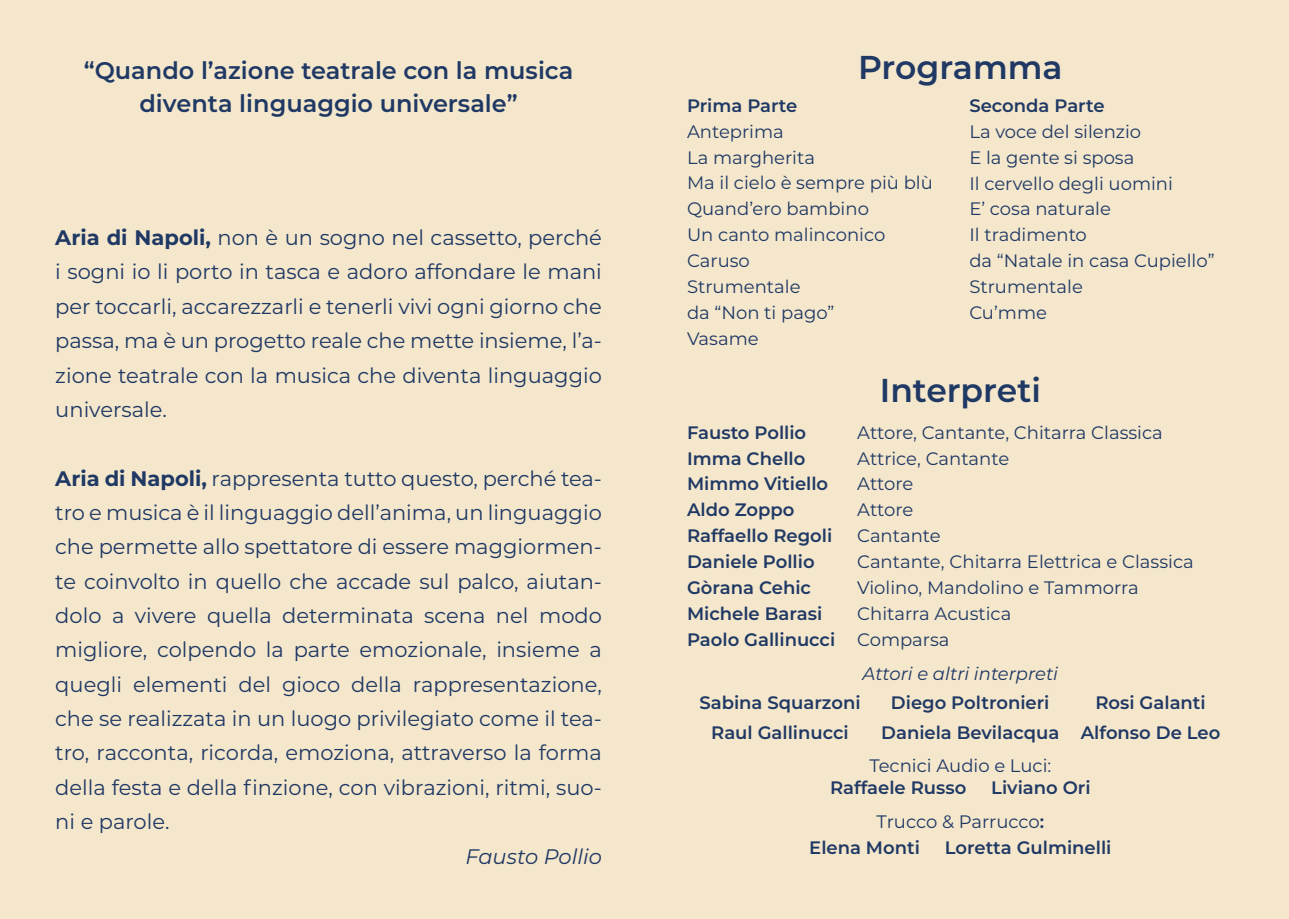
<style>
.page{position:relative;width:1289px;height:919px;background:#fff}
.page>*{position:absolute;margin:0;border:0;box-sizing:border-box;transform-origin:0 0}
.t1{font:600 33px "Montserrat";color:#1f3864}
.t2{font:600 24px/33.3px "Montserrat";color:#1f3864;text-align:center}
.t3{font:21px/34.3px "Montserrat";color:#1f3864;text-align:justify}
.t4{font:italic 21px "Montserrat";color:#1f3864}
.t5{font:18px/26px "Montserrat";color:#1f3864}
.t6{font:600 18px "Montserrat";color:#1f3864}
.t7{font:italic 18px "Montserrat";color:#1f3864}
.s1{font-weight:700}
.s2{font-weight:600}
</style>
<div class="page">
<div style="left:0;top:0;width:1288px;height:918px;background:#f4e7cc"></div>
<p class="t2" style="left:84px;top:52px;width:491px">“Quando l’azione teatrale con la musica diventa linguaggio universale”</p>
<p class="t3" style="left:55px;top:220px;width:548px"><span class="s1">Aria di Napoli,</span> non è un sogno nel cassetto, perché i sogni io li porto in tasca e adoro affondare le mani per toccarli, accarezzarli e tenerli vivi ogni giorno che passa, ma è un progetto reale che mette insieme, l’a&shy;zione teatrale con la musica che diventa linguaggio universale.</p>
<p class="t3" style="left:55px;top:460px;width:548px"><span class="s1">Aria di Napoli,</span> rappresenta tutto questo, perché tea&shy;tro e musica è il linguaggio dell’anima, un linguaggio che permette allo spettatore di essere maggiormen&shy;te coinvolto in quello che accade sul palco, aiutan&shy;dolo a vivere quella determinata scena nel modo migliore, colpendo la parte emozionale, insieme a quegli elementi del gioco della rappresentazione, che se realizzata in un luogo privilegiato come il tea&shy;tro, racconta, ricorda, emoziona, attraverso la forma della festa e della finzione, con vibrazioni, ritmi, suo&shy;ni e parole.</p>
<p class="t4" style="left:465px;top:841px;width:138px">Fausto Pollio</p>
<h1 class="t1" style="left:858px;top:44px;width:206px">Programma</h1>
<p class="t6" style="left:687px;top:93px;width:112px">Prima Parte</p>
<p class="t5" style="left:687px;top:118px;width:247px">Anteprima<br>La margherita<br>Ma il cielo è sempre più blù<br>Quand’ero bambino<br>Un canto malinconico<br>Caruso<br>Strumentale<br>da “Non ti pago”<br>Vasame</p>
<p class="t6" style="left:969px;top:93px;width:137px">Seconda Parte</p>
<p class="t5" style="left:969px;top:118px;width:247px">La voce del silenzio<br>E la gente si sposa<br>Il cervello degli uomini<br>E’ cosa naturale<br>Il tradimento<br>da “Natale in casa Cupiello”<br>Strumentale<br>Cu’mme</p>
<h1 class="t1" style="left:879px;top:367px;width:162px">Interpreti</h1>
<p class="t6" style="left:687px;top:419px;width:121px">Fausto Pollio</p>
<p class="t5" style="left:857px;top:418px;width:307px">Attore, Cantante, Chitarra Classica</p>
<p class="t6" style="left:687px;top:445px;width:120px">Imma Chello</p>
<p class="t5" style="left:857px;top:444px;width:154px">Attrice, Cantante</p>
<p class="t6" style="left:687px;top:471px;width:143px">Mimmo Vitiello</p>
<p class="t5" style="left:857px;top:470px;width:57px">Attore</p>
<p class="t6" style="left:687px;top:497px;width:109px">Aldo Zoppo</p>
<p class="t5" style="left:857px;top:496px;width:57px">Attore</p>
<p class="t6" style="left:687px;top:523px;width:147px">Raffaello Regoli</p>
<p class="t5" style="left:857px;top:522px;width:85px">Cantante</p>
<p class="t6" style="left:687px;top:548px;width:129px">Daniele Pollio</p>
<p class="t5" style="left:857px;top:548px;width:338px">Cantante, Chitarra Elettrica e Classica</p>
<p class="t6" style="left:687px;top:574px;width:125px">Gòrana Cehic</p>
<p class="t5" style="left:857px;top:573px;width:283px">Violino, Mandolino e Tammorra</p>
<p class="t6" style="left:687px;top:600px;width:137px">Michele Barasi</p>
<p class="t5" style="left:687px;top:599px;width:326px;text-indent:170px">Chitarra Acustica<br><span class="s2">Paolo Gallinucci</span> Comparsa</p>
<p class="t7" style="left:862px;top:661px;width:197px">Attori e altri interpreti</p>
<p class="t6" style="left:699px;top:690px;width:163px">Sabina Squarzoni</p>
<p class="t6" style="left:891px;top:690px;width:160px">Diego Poltronieri</p>
<p class="t6" style="left:1095px;top:690px;width:112px">Rosi Galanti</p>
<p class="t6" style="left:711px;top:719px;width:139px">Raul Gallinucci</p>
<p class="t6" style="left:881px;top:719px;width:341px">Daniela Bevilacqua Alfonso De Leo</p>
<p class="t5" style="left:869px;top:752px;width:183px">Tecnici Audio e Luci:</p>
<p class="t6" style="left:830px;top:774px;width:138px">Raffaele Russo</p>
<p class="t5" style="left:876px;top:769px;width:215px;line-height:34.3px;text-indent:115px"><span class="s2">Liviano Ori<br></span>Trucco &amp; Parrucco<span class="s2">:</span></p>
<p class="t6" style="left:809px;top:835px;width:112px">Elena Monti</p>
<p class="t6" style="left:944px;top:835px;width:168px">Loretta Gulminelli</p>
</div>
